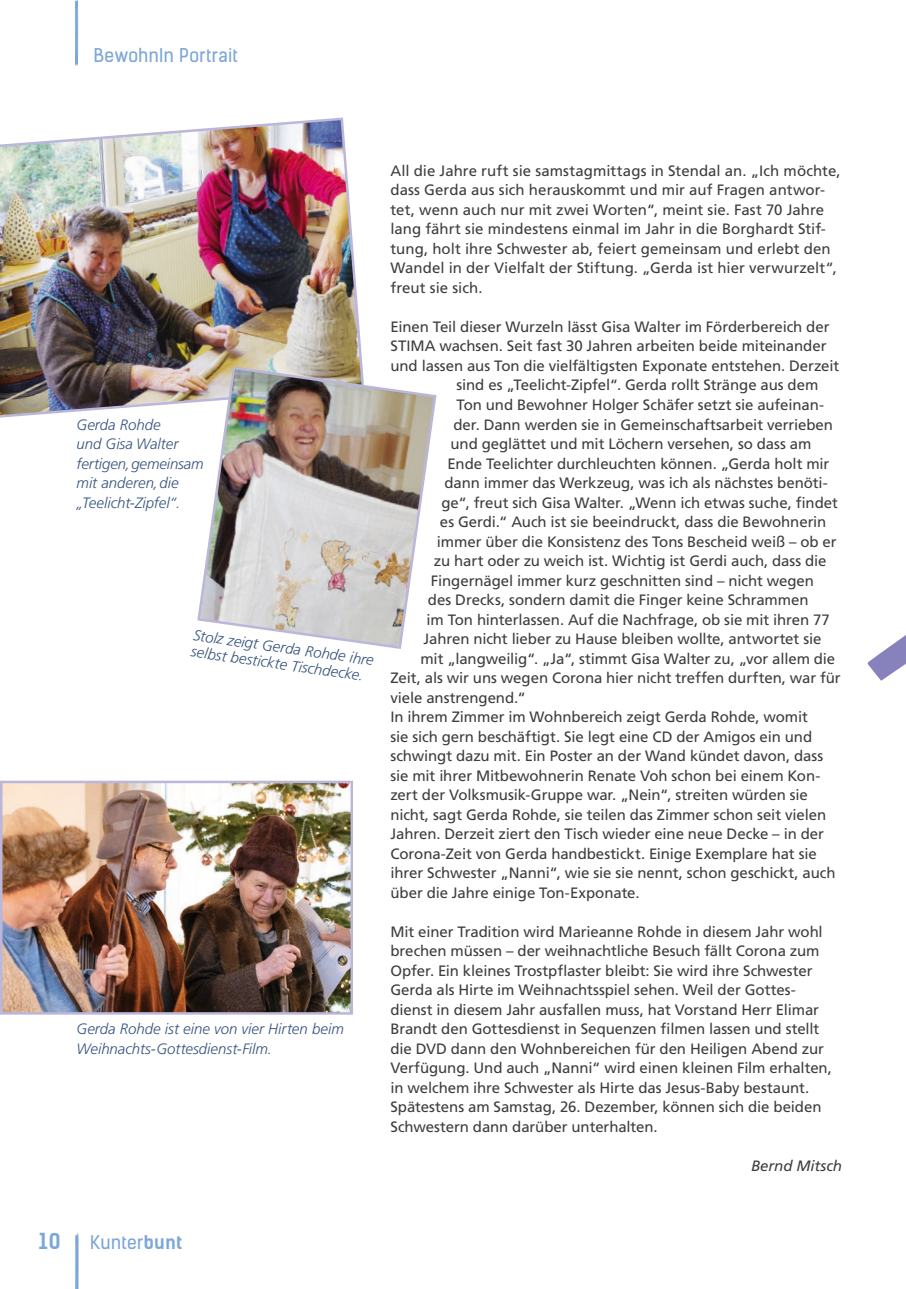
<style>
.page{position:relative;width:906px;height:1289px;background:#fff}
.page>*{position:absolute;margin:0;border:0;box-sizing:border-box;transform-origin:0 0}
.t1{font:700 21px "Kelson Sans";color:#7ca7d8}
.t2{font:18px "Kelson Sans";letter-spacing:.015em;color:#7ca7d8}
.t3{font:15px/19.5px "Frutiger LT Std";letter-spacing:-.005em;color:#3e3e3f}
.t4{font:italic 300 15px/19.5px "Frutiger LT Std";letter-spacing:-.005em;color:#37547e}
.t5{font:italic 15px "Frutiger LT Std";letter-spacing:-.005em;color:#3e3e3f}
.s1{font-weight:700}
</style>
<div class="page">
<svg style="left:75px;top:0;width:3px;height:66px"></svg>
<svg style="left:75px;top:1232px;width:3px;height:56px"></svg>
<img style="left:3px;top:783px;width:347px;height:228px">
<div style="left:0;top:780px;width:353px;height:234px;border:2px solid #bbb7da"></div>
<img style="left:0;top:117px;width:363px;height:301px">
<img style="left:196px;top:365px;width:241px;height:284px">
<svg style="left:867px;top:635px;width:39px;height:45px"></svg>
<p class="t2" style="left:94px;top:44px;width:145px">BewohnIn Portrait</p>
<p class="t4" style="left:77px;top:415px;width:129px">Gerda Rohde<br>und Gisa Walter fertigen,gemeinsam mit anderen, die „Teelicht-Zipfel“.</p>
<p class="t4" style="left:195px;top:627px;width:183px;line-height:16.5px;rotate:8deg">Stolz zeigt Gerda Rohde ihre selbst bestickte Tischdecke.</p>
<p class="t4" style="left:77px;top:1019px;width:269px">Gerda Rohde ist eine von vier Hirten beim<br>Weihnachts-Gottesdienst-Film.</p>
<p class="t3" style="left:390px;top:161px;width:451px">All die Jahre ruft sie samstagmittags in Stendal an. „Ich möchte, dass Gerda aus sich herauskommt und mir auf Fragen antwor&shy;tet, wenn auch nur mit zwei Worten“, meint sie. Fast 70 Jahre lang fährt sie mindestens einmal im Jahr in die Borghardt Stif&shy;tung, holt ihre Schwester ab, feiert gemeinsam und erlebt den Wandel in der Vielfalt der Stiftung. „Gerda ist hier verwurzelt“, freut sie sich.</p>
<p class="t3" style="left:390px;top:317px;width:440px">Einen Teil dieser Wurzeln lässt Gisa Walter im Förderbereich der</p>
<p class="t3" style="left:390px;top:336px;width:437px">STIMA wachsen. Seit fast 30 Jahren arbeiten beide miteinander</p>
<p class="t3" style="left:390px;top:356px;width:450px">und lassen aus Ton die vielfältigsten Exponate entstehen. Derzeit</p>
<p class="t3" style="left:456px;top:375px;width:363px">sind es „Teelicht-Zipfel“. Gerda rollt Stränge aus dem</p>
<p class="t3" style="left:456px;top:395px;width:369px">Ton und Bewohner Holger Schäfer setzt sie aufeinan-</p>
<p class="t3" style="left:453px;top:414px;width:381px">der. Dann werden sie in Gemeinschaftsarbeit verrieben</p>
<p class="t3" style="left:450px;top:434px;width:362px">und geglättet und mit Löchern versehen, so dass am</p>
<p class="t3" style="left:447px;top:453px;width:383px">Ende Teelichter durchleuchten können. „Gerda holt mir</p>
<p class="t3" style="left:444px;top:473px;width:385px">dann immer das Werkzeug, was ich als nächstes benöti-</p>
<p class="t3" style="left:441px;top:492px;width:398px">ge“, freut sich Gisa Walter. „Wenn ich etwas suche, findet</p>
<p class="t3" style="left:440px;top:512px;width:388px">es Gerdi.“ Auch ist sie beeindruckt, dass die Bewohnerin</p>
<p class="t3" style="left:437px;top:531px;width:401px">immer über die Konsistenz des Tons Bescheid weiß – ob er</p>
<p class="t3" style="left:434px;top:551px;width:394px">zu hart oder zu weich ist. Wichtig ist Gerdi auch, dass die</p>
<p class="t3" style="left:431px;top:570px;width:384px">Fingernägel immer kurz geschnitten sind – nicht wegen</p>
<p class="t3" style="left:428px;top:590px;width:382px">des Drecks, sondern damit die Finger keine Schrammen</p>
<p class="t3" style="left:426px;top:609px;width:405px">im Ton hinterlassen. Auf die Nachfrage, ob sie mit ihren 77</p>
<p class="t3" style="left:423px;top:629px;width:399px">Jahren nicht lieber zu Hause bleiben wollte, antwortet sie</p>
<p class="t3" style="left:420px;top:648px;width:416px">mit „langweilig“. „Ja“, stimmt Gisa Walter zu, „vor allem die</p>
<p class="t3" style="left:390px;top:668px;width:452px">Zeit, als wir uns wegen Corona hier nicht treffen durften, war für</p>
<p class="t3" style="left:390px;top:687px;width:137px">viele anstrengend.“</p>
<p class="t3" style="left:390px;top:707px;width:419px">In ihrem Zimmer im Wohnbereich zeigt Gerda Rohde, womit</p>
<p class="t3" style="left:390px;top:726px;width:423px">sie sich gern beschäftigt. Sie legt eine CD der Amigos ein und</p>
<p class="t3" style="left:390px;top:746px;width:434px">schwingt dazu mit. Ein Poster an der Wand kündet davon, dass</p>
<p class="t3" style="left:390px;top:765px;width:431px">sie mit ihrer Mitbewohnerin Renate Voh schon bei einem Kon-</p>
<p class="t3" style="left:390px;top:785px;width:419px">zert der Volksmusik-Gruppe war. „Nein“, streiten würden sie</p>
<p class="t3" style="left:390px;top:804px;width:437px">nicht, sagt Gerda Rohde, sie teilen das Zimmer schon seit vielen</p>
<p class="t3" style="left:390px;top:824px;width:435px">Jahren. Derzeit ziert den Tisch wieder eine neue Decke – in der</p>
<p class="t3" style="left:390px;top:843px;width:428px">Corona-Zeit von Gerda handbestickt. Einige Exemplare hat sie</p>
<p class="t3" style="left:390px;top:863px;width:446px">ihrer Schwester „Nanni“, wie sie sie nennt, schon geschickt, auch</p>
<p class="t3" style="left:390px;top:882px;width:251px">über die Jahre einige Ton-Exponate.</p>
<p class="t3" style="left:390px;top:921px;width:443px">Mit einer Tradition wird Marieanne Rohde in diesem Jahr wohl brechen müssen – der weihnachtliche Besuch fällt Corona zum Opfer. Ein kleines Trostpflaster bleibt: Sie wird ihre Schwester Gerda als Hirte im Weihnachtsspiel sehen. Weil der Gottes&shy;dienst in diesem Jahr ausfallen muss, hat Vorstand Herr Elimar Brandt den Gottesdienst in Sequenzen filmen lassen und stellt die DVD dann den Wohnbereichen für den Heiligen Abend zur Verfügung. Und auch „Nanni“ wird einen kleinen Film erhalten, in welchem ihre Schwester als Hirte das Jesus-Baby bestaunt.<br>Spätestens am Samstag, 26. Dezember, können sich die beiden Schwestern dann darüber unterhalten.</p>
<p class="t5" style="left:751px;top:1156px;width:93px">Bernd Mitsch</p>
<h1 class="t1" style="left:39px;top:1228px;width:23px">10</h1>
<p class="t2" style="left:90px;top:1231px;width:94px">Kunter<span class="s1">bunt</span></p>
</div>
